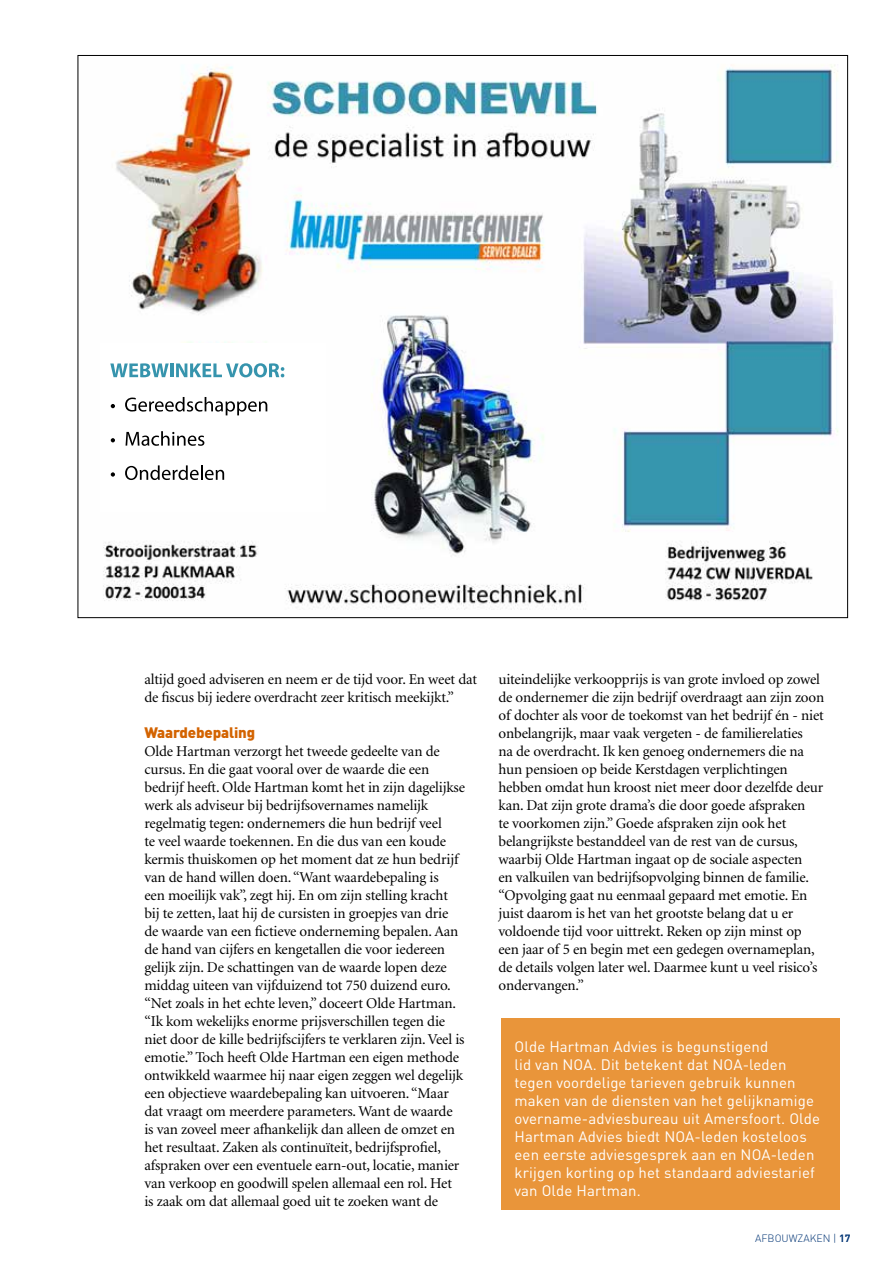
<style>
.page{position:relative;width:893px;height:1263px;background:#fff}
.page>*{position:absolute;margin:0;border:0;box-sizing:border-box;transform-origin:0 0}
.t1{font:15px/18px "Minion";letter-spacing:-.01em;color:#000}
.t2{font:15px/18px "DIN Pro";letter-spacing:.01em;color:#fff}
.t3{font:900 15px "DIN Pro";letter-spacing:-.01em;color:#d36300}
.t4{font:300 10.5px "DIN Pro";color:#003474}
.s1{font-weight:700}
</style>
<div class="page">
<img style="left:103px;top:64px;width:735px;height:546px">
<div style="left:100px;top:343px;width:226px;height:169px;background:#fff"></div>
<svg style="left:110px;top:363px;width:59px;height:14px"></svg>
<hr style="left:170px;top:363px;width:3px;height:14px;background:#3694ad">
<svg style="left:176px;top:363px;width:108px;height:14px"></svg>
<svg style="left:111px;top:404px;width:4px;height:4px"></svg>
<svg style="left:125px;top:397px;width:142px;height:18px"></svg>
<svg style="left:111px;top:438px;width:4px;height:4px"></svg>
<svg style="left:126px;top:431px;width:78px;height:15px"></svg>
<svg style="left:111px;top:472px;width:4px;height:5px"></svg>
<svg style="left:125px;top:465px;width:99px;height:15px"></svg>
<div style="left:502px;top:1018px;width:338px;height:192px;background:#e9953a"></div>
<p class="t1" style="left:144px;top:671px;width:334px">altijd goed adviseren en neem er de tijd voor. En weet dat de fiscus bij iedere overdracht zeer kritisch meekijkt.”</p>
<p class="t3" style="left:144px;top:722px;width:112px">Waardebepaling</p>
<p class="t1" style="left:144px;top:743px;width:322px">Olde Hartman verzorgt het tweede gedeelte van de cursus. En die gaat vooral over de waarde die een bedrijf heeft. Olde Hartman komt het in zijn dagelijkse werk als adviseur bij bedrijfsovernames namelijk regelmatig tegen: ondernemers die hun bedrijf veel<br>te veel waarde toekennen. En die dus van een koude kermis thuiskomen op het moment dat ze hun bedrijf van de hand willen doen. “Want waardebepaling is<br>een moeilijk vak”, zegt hij. En om zijn stelling kracht bij te zetten, laat hij de cursisten in groepjes van drie de waarde van een fictieve onderneming bepalen. Aan de hand van cijfers en kengetallen die voor iedereen gelijk zijn. De schattingen van de waarde lopen deze middag uiteen van vijfduizend tot 750 duizend euro. “Net zoals in het echte leven,” doceert Olde Hartman. “Ik kom wekelijks enorme prijsverschillen tegen die niet door de kille bedrijfscijfers te verklaren zijn. Veel is emotie.” Toch heeft Olde Hartman een eigen methode ontwikkeld waarmee hij naar eigen zeggen wel degelijk een objectieve waardebepaling kan uitvoeren. “Maar dat vraagt om meerdere parameters. Want de waarde is van zoveel meer afhankelijk dan alleen de omzet en het resultaat. Zaken als continuïteit, bedrijfsprofiel, afspraken over een eventuele earn-out, locatie, manier van verkoop en goodwill spelen allemaal een rol. Het<br>is zaak om dat allemaal goed uit te zoeken want de</p>
<p class="t1" style="left:498px;top:671px;width:327px">uiteindelijke verkoopprijs is van grote invloed op zowel de ondernemer die zijn bedrijf overdraagt aan zijn zoon of dochter als voor de toekomst van het bedrijf én - niet onbelangrijk, maar vaak vergeten - de familierelaties<br>na de overdracht. Ik ken genoeg ondernemers die na hun pensioen op beide Kerstdagen verplichtingen hebben omdat hun kroost niet meer door dezelfde deur kan. Dat zijn grote drama’s die door goede afspraken<br>te voorkomen zijn.” Goede afspraken zijn ook het belangrijkste bestanddeel van de rest van de cursus, waarbij Olde Hartman ingaat op de sociale aspecten<br>en valkuilen van bedrijfsopvolging binnen de familie. “Opvolging gaat nu eenmaal gepaard met emotie. En juist daarom is het van het grootste belang dat u er voldoende tijd voor uittrekt. Reken op zijn minst op een jaar of 5 en begin met een gedegen overnameplan, de details volgen later wel. Daarmee kunt u veel risico’s ondervangen.”</p>
<p class="t2" style="left:514px;top:1037px;width:307px">Olde Hartman Advies is begunstigend<br>lid van NOA. Dit betekent dat NOA-leden tegen voordelige tarieven gebruik kunnen maken van de diensten van het gelijknamige overname-adviesbureau uit Amersfoort. Olde Hartman Advies biedt NOA-leden kosteloos een eerste adviesgesprek aan en NOA-leden krijgen korting op het standaard adviestarief van Olde Hartman.</p>
<p class="t4" style="left:755px;top:1231px;width:97px">AFBOUWZAKEN | <span class="s1">17</span></p>
</div>
